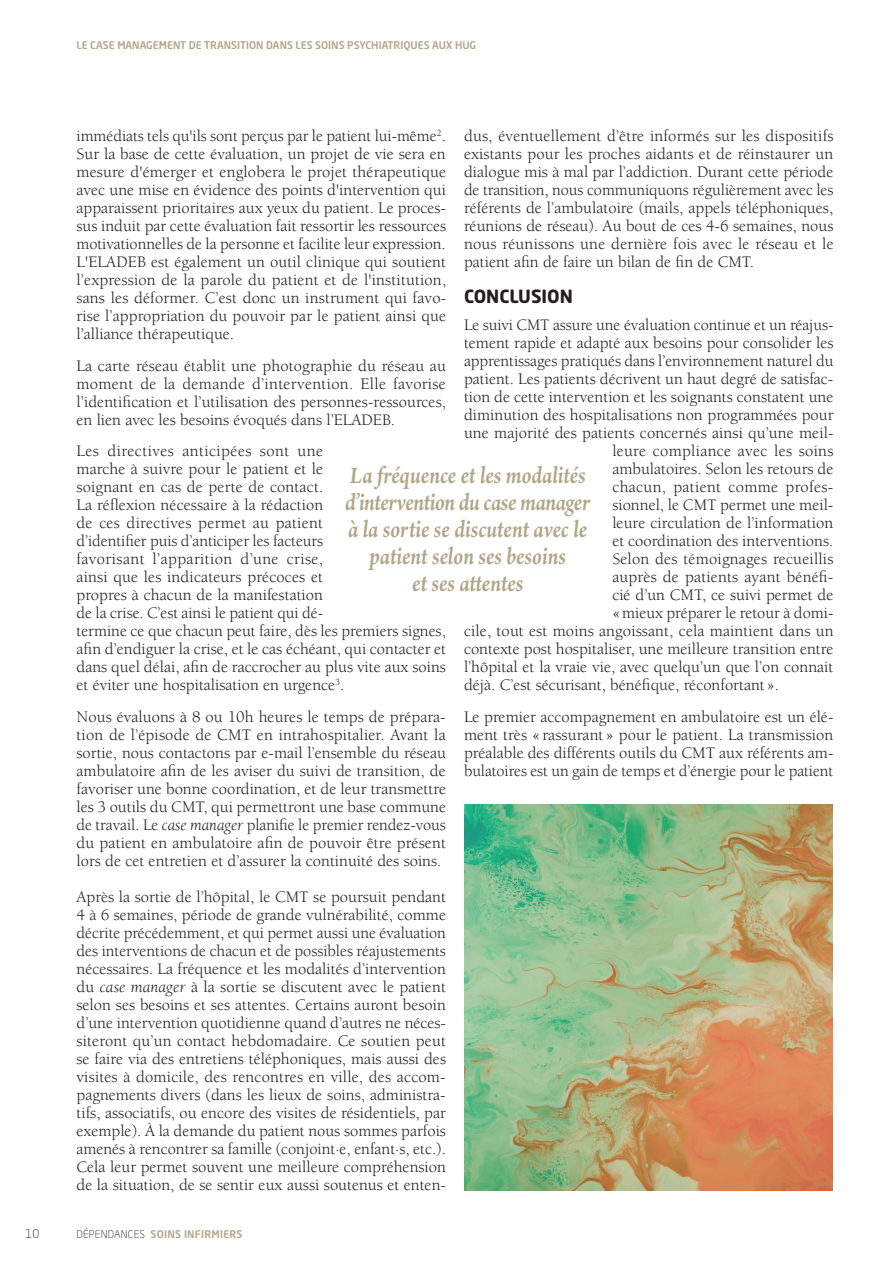
<style>
.page{position:relative;width:893px;height:1263px;background:#fff}
.page>*{position:absolute;margin:0;border:0;box-sizing:border-box;transform-origin:0 0}
.t1{font:italic 700 24px/27px "Ten Oldstyle";color:#b1a688;text-align:center;scale:.85 1}
.t2{font:700 18px "Neo Sans Pro";color:#231f20}
.t3{font:16.5px/18px "Berkeley Std";color:#231f20;text-align:justify}
.t4{font:16.5px "Berkeley Std";letter-spacing:.02em;color:#231f20}
.t5{font:300 12px "Neo Sans Pro";color:#231f20}
.t6{font:500 10.5px "Neo Sans Pro";color:#b1a688}
.t7{font:500 10.5px "Neo Sans Pro";letter-spacing:.02em;color:#b1a688}
.s1{font-style:italic}
.s2{font-weight:300;color:#231f20}
</style>
<div class="page">
<img style="left:465px;top:804px;width:367px;height:387px">
<p class="t6" style="left:77px;top:39px;width:401px">LE CASE MANAGEMENT DE TRANSITION DANS LES SOINS PSYCHIATRIQUES AUX HUG</p>
<p class="t3" style="left:77px;top:127px;width:371px">immédiats tels qu'ils sont perçus par le patient lui-même<sup>2</sup>.<br>Sur la base de cette évaluation, un projet de vie sera en mesure d'émerger et englobera le projet thérapeutique avec une mise en évidence des points d'intervention qui apparaissent prioritaires aux yeux du patient. Le proces&shy;sus induit par cette évaluation fait ressortir les ressources motivationnelles de la personne et facilite leur expression.<br>L'ELADEB est également un outil clinique qui soutient l’expression de la parole du patient et de l'institution, sans les déformer. C’est donc un instrument qui favo&shy;rise l’appropriation du pouvoir par le patient ainsi que l’alliance thérapeutique.</p>
<p class="t3" style="left:77px;top:357px;width:371px">La carte réseau établit une photographie du réseau au moment de la demande d’intervention. Elle favorise l’identification et l’utilisation des personnes-ressources, en lien avec les besoins évoqués dans l’ELADEB.</p>
<p class="t3" style="left:77px;top:442px;width:371px;text-align:left">Les directives anticipées sont une<br>marche à suivre pour le patient et le<br>soignant en cas de perte de contact.<br>La réflexion nécessaire à la rédaction<br>de ces directives permet au patient<br>d’identifier puis d’anticiper les facteurs<br>favorisant l’apparition d’une crise,<br>ainsi que les indicateurs précoces et<br>propres à chacun de la manifestation<br>de la crise. C’est ainsi le patient qui dé-<br>termine ce que chacun peut faire, dès les premiers signes, afin d’endiguer la crise, et le cas échéant, qui contacter et dans quel délai, afin de raccrocher au plus vite aux soins et éviter une hospitalisation en urgence<sup>3</sup>.</p>
<p class="t3" style="left:77px;top:708px;width:371px">Nous évaluons à 8 ou 10h heures le temps de prépara&shy;tion de l’épisode de CMT en intrahospitalier. Avant la sortie, nous contactons par e-mail l’ensemble du réseau ambulatoire afin de les aviser du suivi de transition, de favoriser une bonne coordination, et de leur transmettre les 3 outils du CMT, qui permettront une base commune de travail. Le <span class="s1">case manager</span> planifie le premier rendez-vous du patient en ambulatoire afin de pouvoir être présent lors de cet entretien et d’assurer la continuité des soins.</p>
<p class="t3" style="left:77px;top:888px;width:371px">Après la sortie de l’hôpital, le CMT se poursuit pendant 4 à 6 semaines, période de grande vulnérabilité, comme décrite précédemment, et qui permet aussi une évaluation des interventions de chacun et de possibles réajustements nécessaires. La fréquence et les modalités d’intervention du <span class="s1">case manager</span> à la sortie se discutent avec le patient selon ses besoins et ses attentes. Certains auront besoin d’une intervention quotidienne quand d’autres ne néces&shy;siteront qu’un contact hebdomadaire. Ce soutien peut se faire via des entretiens téléphoniques, mais aussi des visites à domicile, des rencontres en ville, des accom&shy;pagnements divers (dans les lieux de soins, administra&shy;tifs, associatifs, ou encore des visites de résidentiels, par exemple). À la demande du patient nous sommes parfois amenés à rencontrer sa famille (conjoint·e, enfant·s, etc.).<br>Cela leur permet souvent une meilleure compréhension de la situation, de se sentir eux aussi soutenus et enten-</p>
<p class="t3" style="left:464px;top:127px;width:371px">dus, éventuellement d’être informés sur les dispositifs existants pour les proches aidants et de réinstaurer un dialogue mis à mal par l’addiction. Durant cette période de transition, nous communiquons régulièrement avec les référents de l’ambulatoire (mails, appels téléphoniques, réunions de réseau). Au bout de ces 4-6 semaines, nous nous réunissons une dernière fois avec le réseau et le patient afin de faire un bilan de fin de CMT.</p>
<p class="t2" style="left:464px;top:285px;width:110px">CONCLUSION</p>
<p class="t3" style="left:464px;top:316px;width:371px">Le suivi CMT assure une évaluation continue et un réajus-</p>
<p class="t3" style="left:464px;top:334px;width:371px">tement rapide et adapté aux besoins pour consolider les</p>
<p class="t3" style="left:464px;top:352px;width:371px">apprentissages pratiqués dans l’environnement naturel du</p>
<p class="t3" style="left:464px;top:370px;width:371px">patient. Les patients décrivent un haut degré de satisfac-</p>
<p class="t3" style="left:464px;top:388px;width:371px">tion de cette intervention et les soignants constatent une</p>
<p class="t3" style="left:464px;top:406px;width:371px">diminution des hospitalisations non programmées pour</p>
<p class="t3" style="left:464px;top:424px;width:371px">une majorité des patients concernés ainsi qu’une meil-</p>
<p class="t3" style="left:612px;top:442px;width:223px">leure compliance avec les soins</p>
<p class="t3" style="left:612px;top:460px;width:223px">ambulatoires. Selon les retours de</p>
<p class="t4" style="left:612px;top:478px;width:222px">chacun, patient comme profes-</p>
<p class="t3" style="left:612px;top:496px;width:223px">sionnel, le CMT permet une meil-</p>
<p class="t3" style="left:612px;top:514px;width:222px">leure circulation de l’information</p>
<p class="t3" style="left:612px;top:532px;width:223px">et coordination des interventions.</p>
<p class="t3" style="left:612px;top:550px;width:223px">Selon des témoignages recueillis</p>
<p class="t3" style="left:612px;top:568px;width:223px">auprès de patients ayant bénéfi-</p>
<p class="t3" style="left:612px;top:586px;width:223px">cié d’un CMT, ce suivi permet de</p>
<p class="t3" style="left:612px;top:604px;width:223px">«mieux préparer le retour à domi-</p>
<p class="t3" style="left:464px;top:622px;width:371px">cile, tout est moins angoissant, cela maintient dans un</p>
<p class="t3" style="left:464px;top:640px;width:371px">contexte post hospitaliser, une meilleure transition entre</p>
<p class="t3" style="left:464px;top:658px;width:371px">l’hôpital et la vraie vie, avec quelqu’un que l’on connait</p>
<p class="t3" style="left:464px;top:676px;width:317px">déjà. C’est sécurisant, bénéfique, réconfortant ».</p>
<p class="t3" style="left:464px;top:708px;width:371px">Le premier accompagnement en ambulatoire est un élé&shy;ment très « rassurant » pour le patient. La transmission préalable des différents outils du CMT aux référents am&shy;bulatoires est un gain de temps et d’énergie pour le patient</p>
<h1 class="t1" style="left:345px;top:461px;width:290px">La fréquence et les modalités d’intervention du case manager à la sortie se discutent avec le patient selon ses besoins<br>et ses attentes</h1>
<p class="t5" style="left:26px;top:1226px;width:15px">10</p>
<p class="t7" style="left:77px;top:1227px;width:167px"><span class="s2">DÉPENDANCES</span> SOINS INFIRMIERS</p>
</div>
